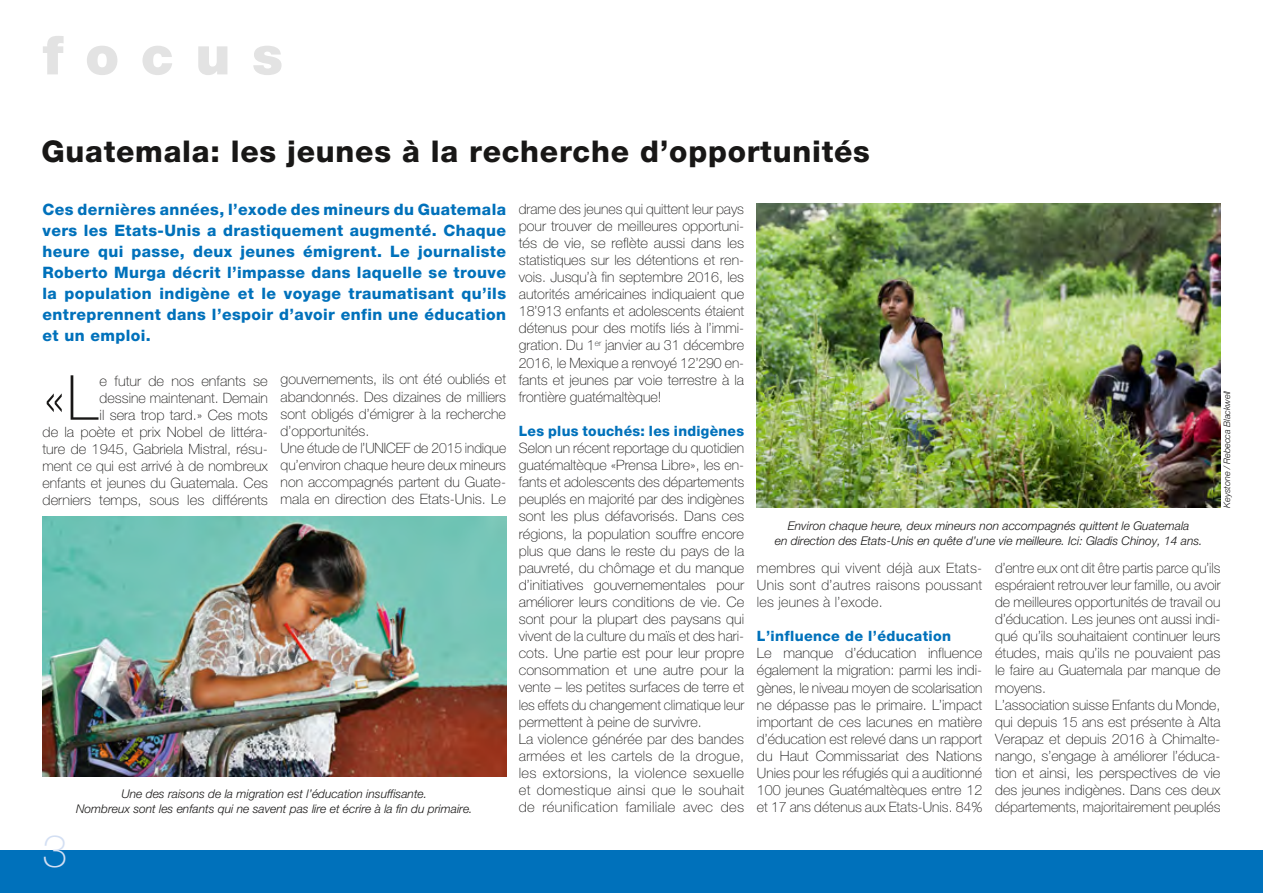
<style>
.page{position:relative;width:1263px;height:893px;background:#fff}
.page>*{position:absolute;margin:0;border:0;box-sizing:border-box;transform-origin:0 0}
.t1{font:100 62.1px "Helvetica Neue LT Pro";color:#181716}
.t2{font:900 54px "Helvetica Neue LT Pro";letter-spacing:.4em;color:#e3e3e3}
.t3{font:100 45px "Helvetica Neue LT Pro";color:#d3dff3}
.t4{font:800 30px "Helvetica Neue LT Pro";letter-spacing:.025em;color:#181716}
.t5{font:800 15.75px/21px "Helvetica Neue LT Pro";letter-spacing:.025em;color:#0071bb;text-align:justify}
.t6{font:100 14.25px/17.1px "Helvetica Neue LT Pro";color:#181716}
.t7{font:800 14.25px "Helvetica Neue LT Pro";letter-spacing:.02em;color:#0071bb}
.t8{font:italic 300 12px/14.4px "Helvetica Neue LT Pro";color:#181716;text-align:center}
.t9{font:italic 300 9px "Helvetica Neue LT Pro";color:#181716}
</style>
<div class="page">
<div style="left:0;top:850px;width:1263px;height:43px;background:#0071bb"></div>
<img style="left:757px;top:203px;width:463px;height:305px">
<img style="left:43px;top:516px;width:463px;height:260px">
<h2 class="t2" style="left:43px;top:23px;width:242px">focus</h2>
<h3 class="t4" style="left:41px;top:133px;width:830px">Guatemala: les jeunes à la recherche d’opportunités</h3>
<p class="t5" style="left:43px;top:199px;width:465px">Ces dernières années, l’exode des mineurs du Guatemala vers les Etats-Unis a drastiquement augmenté. Chaque heure qui passe, deux jeunes émigrent. Le journaliste Roberto Murga décrit l’impasse dans laquelle se trouve la population indigène et le voyage traumatisant qu’ils entreprennent dans l’espoir d’avoir enfin une éducation et un emploi.</p>
<p class="t6" style="left:281px;top:371px;width:227px">gouvernements, ils ont été oubliés et abandonnés. Des dizaines de milliers sont obligés d’émigrer à la recherche d’opportunités.<br>Une étude de l’UNICEF de 2015 indique qu’environ chaque heure deux mineurs non accompagnés partent du Guate&shy;mala en direction des Etats-Unis. Le</p>
<p class="t6" style="left:519px;top:200px;width:227px;text-align:justify">drame des jeunes qui quittent leur pays pour trouver de meilleures opportuni&shy;tés de vie, se reflète aussi dans les statistiques sur les détentions et ren&shy;vois. Jusqu’à fin septembre 2016, les autorités américaines indiquaient que 18’913 enfants et adolescents étaient détenus pour des motifs liés à l’immi&shy;gration. Du 1<sup>er</sup> janvier au 31 décembre 2016, le Mexique a renvoyé 12’290 en&shy;fants et jeunes par voie terrestre à la frontière guatémaltèque!</p>
<p class="t7" style="left:519px;top:422px;width:227px">Les plus touchés: les indigènes</p>
<p class="t6" style="left:519px;top:439px;width:227px">Selon un récent reportage du quotidien guatémaltèque «Prensa Libre», les en&shy;fants et adolescents des départements peuplés en majorité par des indigènes sont les plus défavorisés. Dans ces régions, la population souffre encore plus que dans le reste du pays de la pauvreté, du chômage et du manque d’initiatives gouvernementales pour améliorer leurs conditions de vie. Ce sont pour la plupart des paysans qui vivent de la culture du maïs et des hari&shy;cots. Une partie est pour leur propre consommation et une autre pour la vente – les petites surfaces de terre et les effets du changement climatique leur permettent à peine de survivre.<br>La violence générée par des bandes armées et les cartels de la drogue, les extorsions, la violence sexuelle et domestique ainsi que le souhait de réunification familiale avec des</p>
<p class="t6" style="left:43px;top:372px;width:227px;text-align:right">e futur de nos enfants se<br>dessine maintenant. Demain<br>il sera trop tard.» Ces mots<br>de la poète et prix Nobel de littéra&shy;ture de 1945, Gabriela Mistral, résu&shy;ment ce qui est arrivé à de nombreux enfants et jeunes du Guatemala. Ces derniers temps, sous les différents</p>
<h1 class="t1" style="left:43px;top:362px;width:57px">«L</h1>
<p class="t9" style="left:1221px;top:508px;width:119px;rotate:-90deg">Keystone / Rebecca Blackwell</p>
<p class="t8" style="left:775px;top:519px;width:429px">Environ chaque heure, deux mineurs non accompagnés quittent le Guatemala<br>en direction des Etats-Unis en quête d’une vie meilleure. Ici: Gladis Chinoy, 14 ans.</p>
<p class="t6" style="left:757px;top:559px;width:227px;text-align:justify">membres qui vivent déjà aux Etats-Unis sont d’autres raisons poussant les jeunes à l’exode.</p>
<p class="t7" style="left:757px;top:628px;width:196px">L’influence de l’éducation</p>
<p class="t6" style="left:757px;top:645px;width:227px;text-align:justify">Le manque d’éducation influence également la migration: parmi les indi&shy;gènes, le niveau moyen de scolarisation ne dépasse pas le primaire. L’impact important de ces lacunes en matière d’éducation est relevé dans un rapport du Haut Commissariat des Nations Unies pour les réfugiés qui a auditionné 100 jeunes Guatémaltèques entre 12 et 17 ans détenus aux Etats-Unis. 84%</p>
<p class="t6" style="left:995px;top:559px;width:227px">d’entre eux ont dit être partis parce qu’ils espéraient retrouver leur famille, ou avoir de meilleures opportunités de travail ou d’éducation. Les jeunes ont aussi indi&shy;qué qu’ils souhaitaient continuer leurs études, mais qu’ils ne pouvaient pas le faire au Guatemala par manque de moyens.<br>L’association suisse Enfants du Monde, qui depuis 15 ans est présente à Alta Verapaz et depuis 2016 à Chimalte&shy;nango, s’engage à améliorer l’éduca&shy;tion et ainsi, les perspectives de vie des jeunes indigènes. Dans ces deux départements, majoritairement peuplés</p>
<p class="t8" style="left:76px;top:787px;width:398px">Une des raisons de la migration est l’éducation insuffisante.<br>Nombreux sont les enfants qui ne savent pas lire et écrire à la fin du primaire.</p>
<h3 class="t3" style="left:43px;top:825px;width:27px">3</h3>
</div>
